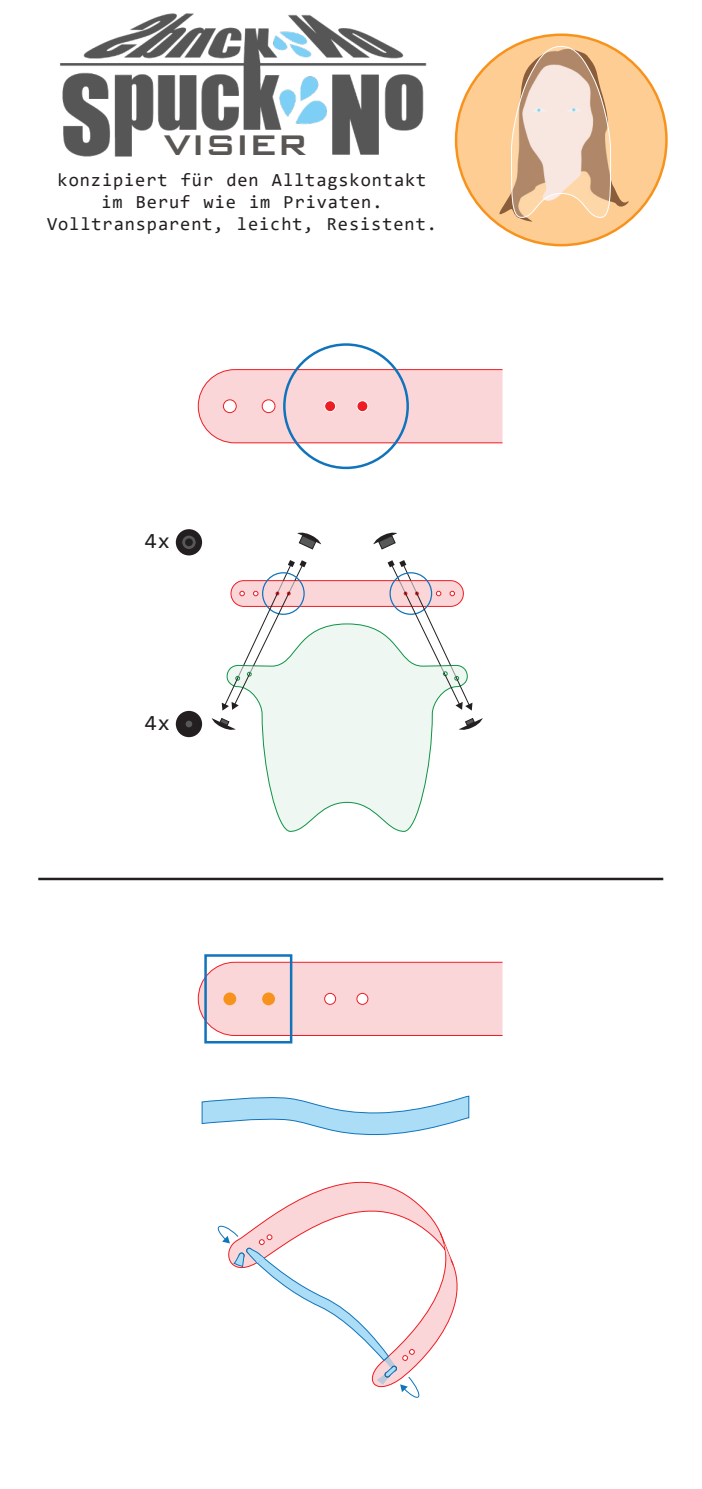
<style>
.page{position:relative;width:702px;height:1489px;background:#fff}
.page>*{position:absolute;margin:0;border:0;box-sizing:border-box;transform-origin:0 0}
.t1{font:500 46.25px "Bank Gothic BT";color:#595654}
.t2{font:21.75px "Consolas";color:#231f20}
.t3{font:18.5px/22.2px "Consolas";letter-spacing:.05em;color:#231f20;text-align:center}
</style>
<div class="page">
<img style="left:60px;top:13px;width:367px;height:144px">
<div style="left:456px;top:35px;width:210px;height:210px;background:#fdcd94;border-radius:50%"></div>
<svg style="left:483px;top:46px;width:150px;height:180px"></svg>
<svg style="left:261px;top:624px;width:173px;height:207px;background:#ecf6f0"></svg>
<div style="left:231px;top:580px;width:233px;height:26px;background:#fbd6d8;border:1px solid #ee1d23;border-radius:13px"></div>
<svg style="left:198px;top:369px;width:305px;height:74px;background:#f7d1d4"></svg>
<div style="left:223px;top:400px;width:13px;height:13px;background:#fff;border-radius:50%"></div>
<div style="left:223px;top:400px;width:13px;height:13px;border:1px solid #ee1d23;border-radius:50%"></div>
<div style="left:262px;top:400px;width:13px;height:13px;background:#fff;border-radius:50%"></div>
<div style="left:262px;top:400px;width:13px;height:13px;border:1px solid #ee1d23;border-radius:50%"></div>
<div style="left:325px;top:401px;width:11px;height:11px;background:#ee1d23;border-radius:50%"></div>
<div style="left:325px;top:401px;width:11px;height:11px;border:1px solid #fff;border-radius:50%"></div>
<div style="left:357px;top:401px;width:11px;height:11px;background:#ee1d23;border-radius:50%"></div>
<div style="left:357px;top:401px;width:11px;height:11px;border:1px solid #fff;border-radius:50%"></div>
<svg style="left:297px;top:532px;width:24px;height:17px"></svg>
<div style="left:176px;top:529px;width:26px;height:26px;background:#231f20;border-radius:50%"></div>
<div style="left:182px;top:535px;width:14px;height:14px;background:#57585a;border-radius:50%"></div>
<div style="left:182px;top:535px;width:14px;height:14px;border:1px solid #231f20;border-radius:50%"></div>
<div style="left:185px;top:538px;width:8px;height:8px;background:#231f20;border-radius:50%"></div>
<svg style="left:212px;top:718px;width:24px;height:12px"></svg>
<svg style="left:373px;top:532px;width:24px;height:17px"></svg>
<svg style="left:459px;top:718px;width:24px;height:12px"></svg>
<div style="left:176px;top:711px;width:26px;height:26px;background:#231f20;border-radius:50%"></div>
<div style="left:185px;top:720px;width:8px;height:8px;background:#57585a;border-radius:50%"></div>
<div style="left:185px;top:720px;width:8px;height:8px;border:1px solid #231f20;border-radius:50%"></div>
<svg style="left:261px;top:1181px;width:197px;height:179px"></svg>
<svg style="left:440px;top:1232px;width:14px;height:33px"></svg>
<svg style="left:202px;top:1095px;width:267px;height:40px"></svg>
<div style="left:283px;top:343px;width:126px;height:126px;border:2px solid #1074bc;border-radius:50%"></div>
<div style="left:198px;top:962px;width:305px;height:73px;background:#fbd6d8"></div>
<div style="left:223px;top:992px;width:13px;height:13px;background:#f7931d;border-radius:50%"></div>
<div style="left:262px;top:992px;width:13px;height:13px;background:#f7931d;border-radius:50%"></div>
<div style="left:325px;top:993px;width:11px;height:11px;background:#fff;border-radius:50%"></div>
<div style="left:325px;top:993px;width:11px;height:11px;border:1px solid #ee1d23;border-radius:50%"></div>
<div style="left:357px;top:993px;width:11px;height:11px;background:#fff;border-radius:50%"></div>
<div style="left:357px;top:993px;width:11px;height:11px;border:1px solid #ee1d23;border-radius:50%"></div>
<hr style="left:38px;top:878px;width:625px;height:2px;background:#231f20">
<svg style="left:222px;top:560px;width:85px;height:150px"></svg>
<svg style="left:388px;top:560px;width:84px;height:150px"></svg>
<div style="left:204px;top:954px;width:88px;height:89px;border:2px solid #1074bc"></div>
<svg style="left:217px;top:1223px;width:205px;height:175px"></svg>
<h1 class="t1" style="left:162px;top:112px;width:147px">visier</h1>
<p class="t3" style="left:47px;top:170px;width:391px">konzipiert für den Alltagskontakt im Beruf wie im Privaten.<br>Volltransparent, leicht, Resistent.</p>
<p class="t2" style="left:145px;top:532px;width:26px">4x</p>
<p class="t2" style="left:145px;top:714px;width:26px">4x</p>
</div>
